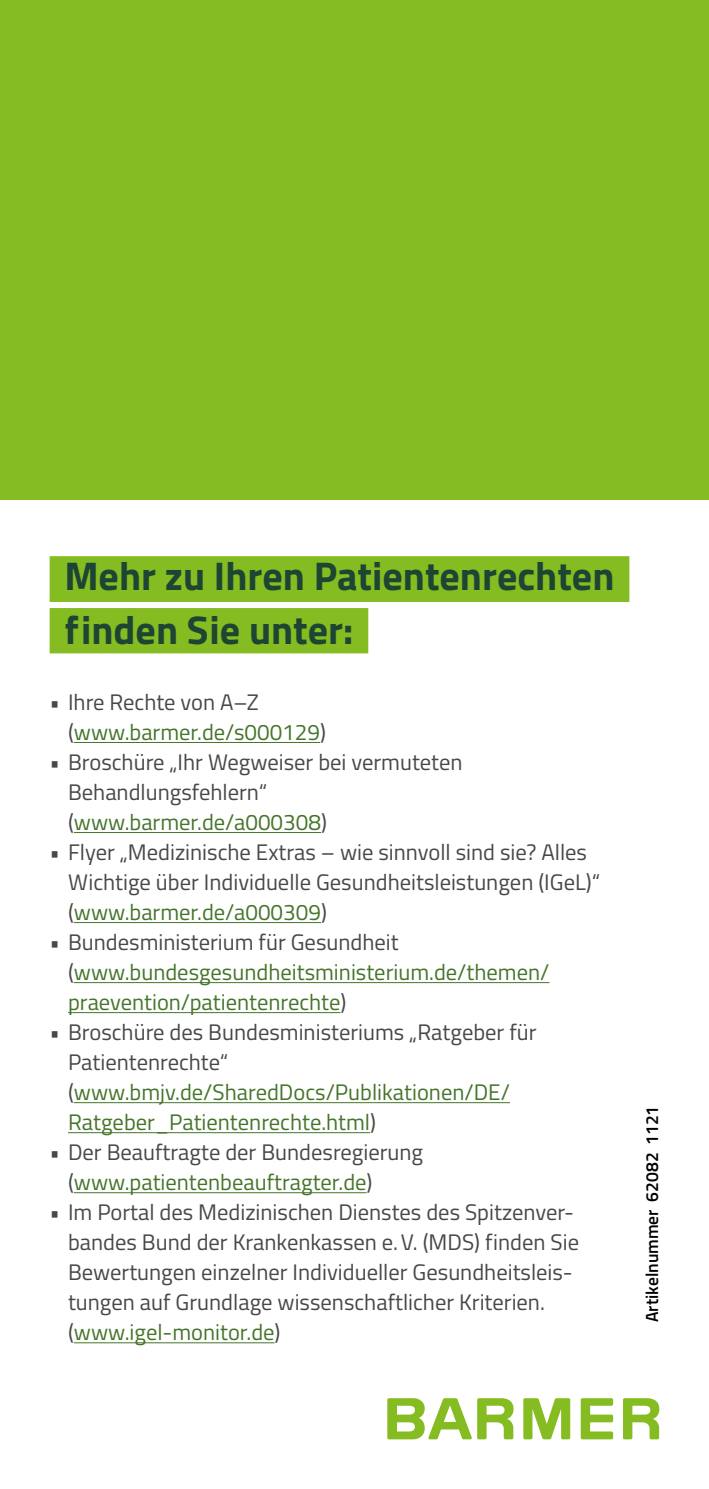
<style>
.page{position:relative;width:709px;height:1489px;background:#fff}
.page>*{position:absolute;margin:0;border:0;box-sizing:border-box;transform-origin:0 0}
.H2_Balkenheadline_16{font:700 40px/54.5px "BGEK Titillium";color:#1d4534}
.t1{font:22.5px/30px "BGEK Titillium";color:#484847}
.t2{font:22.5px/30px "BGEK Titillium";color:#45752b}
.P_Artikelnummer{font:600 17.5px "BGEK Titillium";color:#000}
.s1{color:#484847}
.s2{color:#45752b}
</style>
<div class="page">
<div style="left:0;top:0;width:709px;height:500px;background:#85bc21"></div>
<svg style="left:387px;top:1398px;width:272px;height:41px"></svg>
<hr style="left:74px;top:742px;width:246px;height:1px;background:#45752b">
<hr style="left:74px;top:832px;width:247px;height:1px;background:#45752b">
<hr style="left:74px;top:922px;width:247px;height:1px;background:#45752b">
<hr style="left:74px;top:982px;width:475px;height:1px;background:#45752b">
<hr style="left:68px;top:1012px;width:272px;height:1px;background:#45752b">
<hr style="left:74px;top:1102px;width:436px;height:1px;background:#45752b">
<hr style="left:68px;top:1132px;width:302px;height:1px;background:#45752b">
<hr style="left:74px;top:1192px;width:292px;height:1px;background:#45752b">
<hr style="left:74px;top:1342px;width:200px;height:1px;background:#45752b">
<div style="left:50px;top:556px;width:579px;height:46px;background:#85bc21"></div>
<div style="left:50px;top:608px;width:318px;height:45px;background:#85bc21"></div>
<h2 class="H2_Balkenheadline_16" style="left:64px;top:546px;width:551px">Mehr zu Ihren Patientenrechten finden Sie unter:</h2>
<p class="t2" style="left:68px;top:686px;width:259px;text-indent:-18px"><span class="s1">• Ihre Rechte von A–Z (</span>www.barmer.de/s000129<span class="s1">)</span></p>
<p class="t1" style="left:68px;top:746px;width:396px;text-indent:-18px">• Broschüre „Ihr Wegweiser bei vermuteten<br>Behandlungsfehlern“ (<span class="s2">www.barmer.de/a000308</span>)</p>
<p class="t1" style="left:68px;top:836px;width:533px;text-indent:-18px">• Flyer „Medizinische Extras – wie sinnvoll sind sie? Alles<br>Wichtige über Individuelle Gesundheitsleistungen (IGeL)“ (<span class="s2">www.barmer.de/a000309</span>)</p>
<p class="t2" style="left:68px;top:926px;width:483px;text-indent:-18px"><span class="s1">• Bundesministerium für Gesundheit (</span>www.bundesgesundheitsministerium.de/themen/ praevention/patientenrechte<span class="s1">)</span></p>
<p class="t2" style="left:68px;top:1016px;width:470px;text-indent:-18px"><span class="s1">• Broschüre des Bundesministeriums „Ratgeber für Patientenrechte“ (</span>www.bmjv.de/SharedDocs/Publikationen/DE/ Ratgeber_Patientenrechte.html<span class="s1">)</span></p>
<p class="t1" style="left:68px;top:1136px;width:357px;text-indent:-18px">• Der Beauftragte der Bundesregierung (<span class="s2">www.patientenbeauftragter.de</span>)</p>
<p class="t1" style="left:68px;top:1196px;width:512px;text-indent:-18px">• Im Portal des Medizinischen Dienstes des Spitzenver&shy;bandes Bund der Krankenkassen e.V. (MDS) finden Sie Bewertungen einzelner Individueller Gesundheitsleis&shy;tungen auf Grundlage wissenschaftlicher Kriterien. (<span class="s2">www.igel-monitor.de</span>)</p>
<p class="P_Artikelnummer" style="left:639px;top:1321px;width:218px;rotate:-90deg">Artikelnummer 62082 1121</p>
</div>
